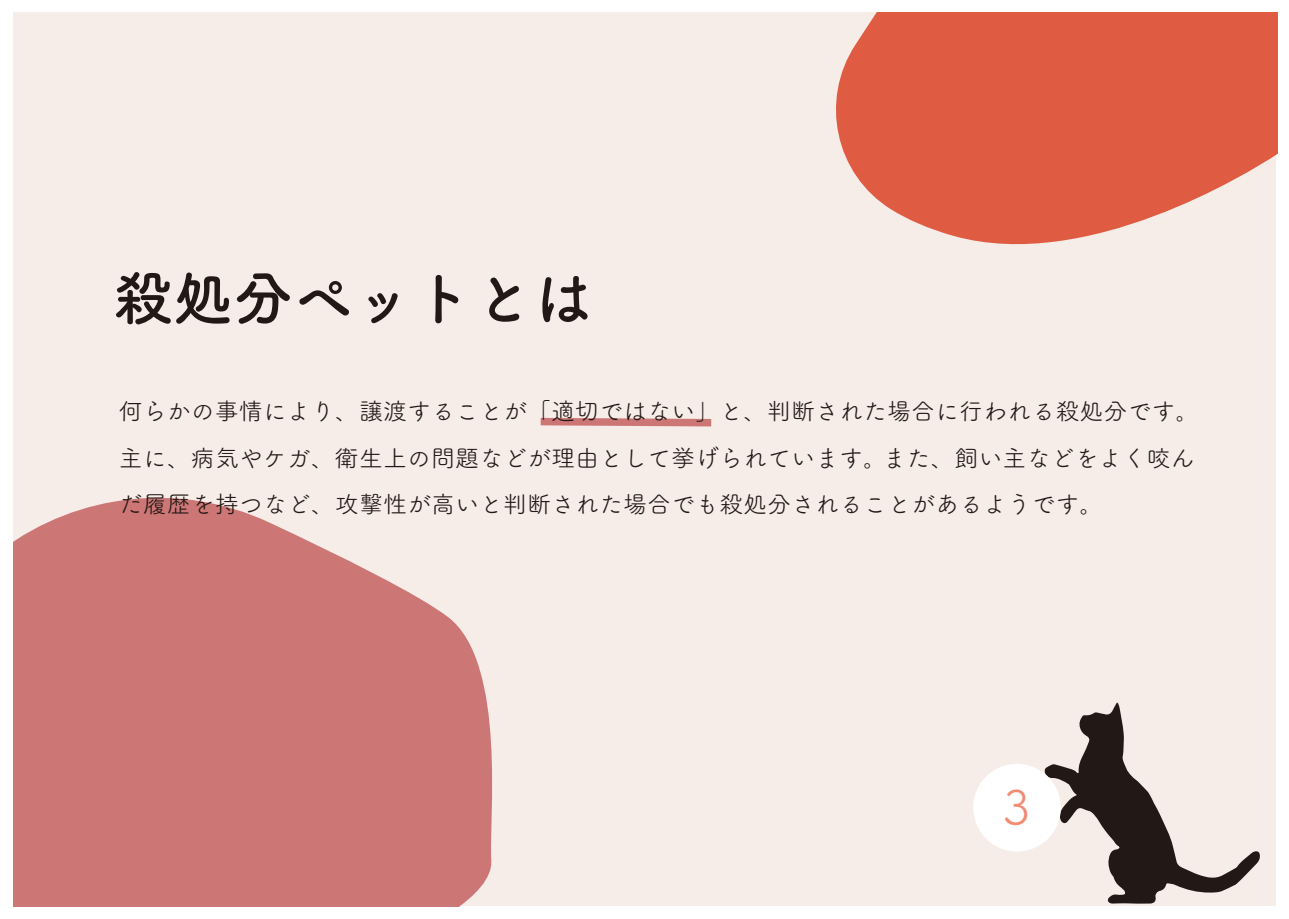
<style>
.page{position:relative;width:1289px;height:919px;background:#fff}
.page>*{position:absolute;margin:0;border:0;box-sizing:border-box;transform-origin:0 0}
.t1{font:700 60px "Tsuku A Rd Gothic";color:#221815}
.t2{font:48px "Tsuku A Rd Gothic";color:#f08b74}
.t3{font:24px/46.5px "Tsuku A Rd Gothic";color:#221815}
</style>
<div class="page">
<div style="left:13px;top:13px;width:1263px;height:893px;background:#f6ede8"></div>
<svg style="left:540px;top:417px;width:172px;height:10px"></svg>
<svg style="left:13px;top:497px;width:479px;height:409px;background:#d18383"></svg>
<svg style="left:836px;top:13px;width:440px;height:232px;background:#e2715b"></svg>
<svg style="left:1044px;top:702px;width:216px;height:201px"></svg>
<div style="left:973px;top:763px;width:87px;height:88px;background:#fff;border-radius:50%"></div>
<h1 class="t1" style="left:113px;top:251px;width:481px">殺処分ペットとは</h1>
<p class="t3" style="left:119px;top:386px;width:1081px">何らかの事情により、譲渡することが「適切ではない」と、判断された場合に行われる殺処分です。主に、病気やケガ、衛生上の問題などが理由として挙げられています。また、飼い主などをよく咬んだ履歴を持つなど、攻撃性が高いと判断された場合でも殺処分されることがあるようです。</p>
<h2 class="t2" style="left:1002px;top:770px;width:29px">3</h2>
</div>
